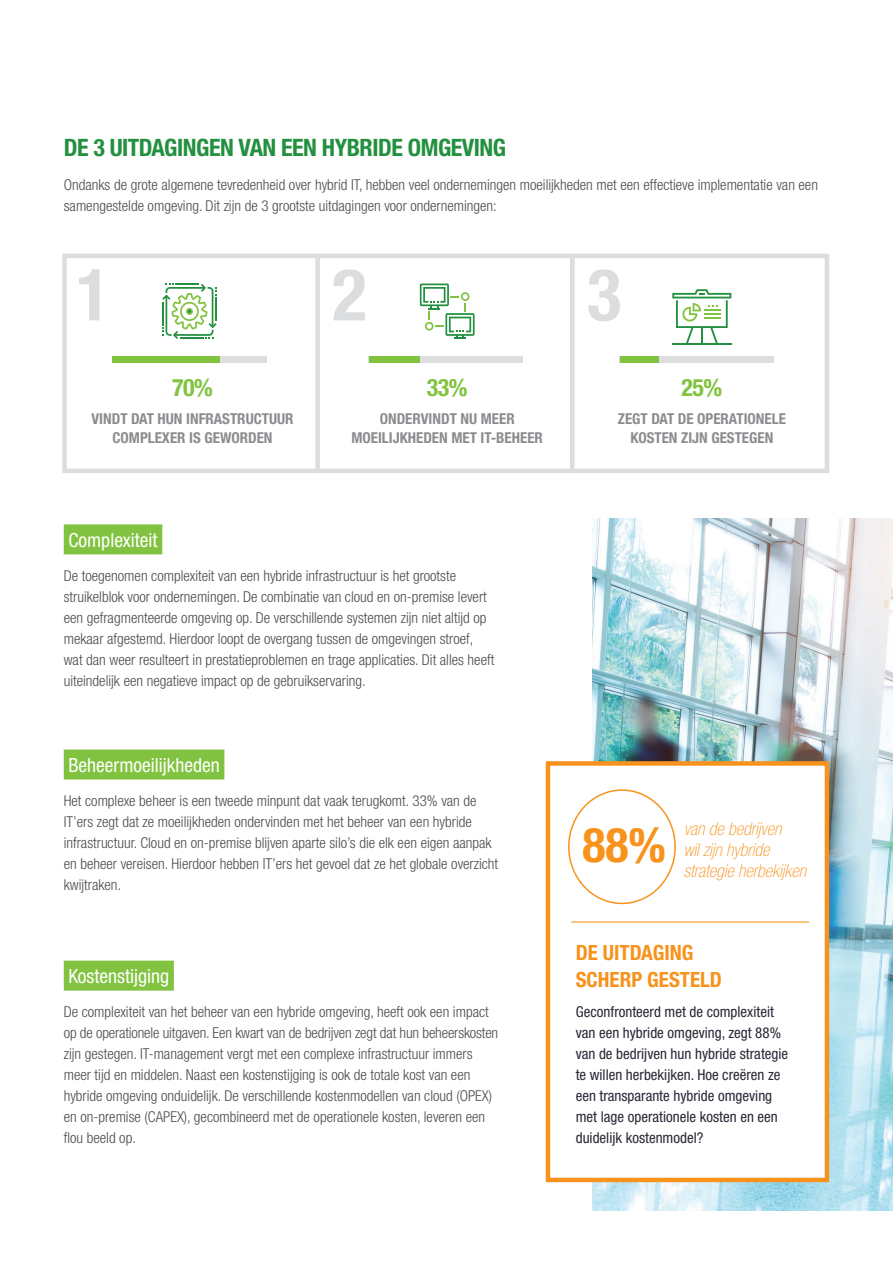
<style>
.page{position:relative;width:893px;height:1263px;background:#fff}
.page>*{position:absolute;margin:0;border:0;box-sizing:border-box;transform-origin:0 0}
.t1{font:700 condensed 72px "Helvetica Neue LT Std";color:#dcdddf}
.t2{font:700 condensed 48px "Helvetica Neue LT Std";color:#f7931d}
.t3{font:700 condensed 24px "Helvetica Neue LT Std";letter-spacing:-.02em;color:#22903f}
.t4{font:700 condensed 24px "Helvetica Neue LT Std";color:#81c340}
.t5{font:700 condensed 21px/27px "Helvetica Neue LT Std";color:#f7931d}
.t6{font:condensed 19.5px "Helvetica Neue LT Std";color:#fff}
.t7{font:italic 100 condensed 18px/21px "Helvetica Neue LT Std";color:#f7931d}
.t8{font:300 condensed 15px/21px "Helvetica Neue LT Std";color:#4b4c4d}
.t9{font:condensed 15px/21px "Helvetica Neue LT Std";color:#272936}
.t10{font:700 condensed 15px/19.5px "Helvetica Neue LT Std";color:#8a8c8f;text-align:center}
</style>
<div class="page">
<div style="left:64px;top:524px;width:98px;height:30px;background:#81c340"></div>
<div style="left:64px;top:749px;width:160px;height:30px;background:#81c340"></div>
<div style="left:64px;top:961px;width:110px;height:30px;background:#81c340"></div>
<div style="left:62px;top:254px;width:767px;height:219px;border:4px solid #dcdddf"></div>
<div style="left:315px;top:254px;width:5px;height:219px;background:#dcdddf"></div>
<hr style="left:570px;top:254px;width:4px;height:219px;background:#dcdddf">
<img style="left:592px;top:519px;width:301px;height:691px">
<svg style="left:672px;top:289px;width:59px;height:54px"></svg>
<hr style="left:672px;top:343px;width:59px;height:2px;background:#22903f">
<div style="left:112px;top:356px;width:154px;height:7px;background:#dcdddf"></div>
<div style="left:369px;top:356px;width:154px;height:7px;background:#dcdddf"></div>
<div style="left:620px;top:356px;width:154px;height:7px;background:#dcdddf"></div>
<div style="left:112px;top:356px;width:108px;height:7px;background:#81c340"></div>
<div style="left:369px;top:356px;width:51px;height:7px;background:#81c340"></div>
<div style="left:620px;top:356px;width:38px;height:7px;background:#81c340"></div>
<svg style="left:162px;top:283px;width:55px;height:56px"></svg>
<svg style="left:420px;top:283px;width:55px;height:56px"></svg>
<div style="left:548px;top:763px;width:279px;height:417px;background:#fff"></div>
<div style="left:546px;top:761px;width:283px;height:421px;border:4px solid #f7931d"></div>
<div style="left:568px;top:789px;width:108px;height:115px;border:2px solid #f7931d;border-radius:50%"></div>
<hr style="left:571px;top:921px;width:238px;height:1px;background:#f7931d">
<p class="t3" style="left:64px;top:133px;width:444px">DE 3 UITDAGINGEN VAN EEN HYBRIDE OMGEVING</p>
<p class="t8" style="left:64px;top:174px;width:756px">Ondanks de grote algemene tevredenheid over hybrid IT, hebben veel ondernemingen moeilijkheden met een effectieve implementatie van een samengestelde omgeving. Dit zijn de 3 grootste uitdagingen voor ondernemingen:</p>
<p class="t1" style="left:76px;top:251px;width:36px">1</p>
<p class="t1" style="left:332px;top:251px;width:36px">2</p>
<p class="t1" style="left:587px;top:251px;width:36px">3</p>
<p class="t4" style="left:172px;top:372px;width:42px">70%</p>
<p class="t10" style="left:91px;top:408px;width:204px">VINDT DAT HUN INFRASTRUCTUUR<br>COMPLEXER IS GEWORDEN</p>
<p class="t4" style="left:427px;top:372px;width:42px">33%</p>
<p class="t10" style="left:351px;top:408px;width:193px">ONDERVINDT NU MEER<br>MOEILIJKHEDEN MET IT-BEHEER</p>
<p class="t4" style="left:681px;top:372px;width:42px">25%</p>
<p class="t10" style="left:618px;top:408px;width:169px">ZEGT DAT DE OPERATIONELE<br>KOSTEN ZIJN GESTEGEN</p>
<p class="t6" style="left:68px;top:529px;width:91px">Complexiteit</p>
<p class="t8" style="left:64px;top:565px;width:432px">De toegenomen complexiteit van een hybride infrastructuur is het grootste struikelblok voor ondernemingen. De combinatie van cloud en on-premise levert een gefragmenteerde omgeving op. De verschillende systemen zijn niet altijd op mekaar afgestemd. Hierdoor loopt de overgang tussen de omgevingen stroef, wat dan weer resulteert in prestatieproblemen en trage applicaties. Dit alles heeft uiteindelijk een negatieve impact op de gebruikservaring.</p>
<p class="t6" style="left:68px;top:754px;width:153px">Beheermoeilijkheden</p>
<p class="t8" style="left:64px;top:790px;width:436px">Het complexe beheer is een tweede minpunt dat vaak terugkomt. 33% van de IT’ers zegt dat ze moeilijkheden ondervinden met het beheer van een hybride infrastructuur. Cloud en on-premise blijven aparte silo’s die elk een eigen aanpak en beheer vereisen. Hierdoor hebben IT’ers het gevoel dat ze het globale overzicht kwijtraken.</p>
<p class="t6" style="left:68px;top:965px;width:102px">Kostenstijging</p>
<p class="t8" style="left:64px;top:1001px;width:436px">De complexiteit van het beheer van een hybride omgeving, heeft ook een impact op de operationele uitgaven. Een kwart van de bedrijven zegt dat hun beheerskosten zijn gestegen. IT-management vergt met een complexe infrastructuur immers meer tijd en middelen. Naast een kostenstijging is ook de totale kost van een hybride omgeving onduidelijk. De verschillende kostenmodellen van cloud (OPEX) en on-premise (CAPEX), gecombineerd met de operationele kosten, leveren een flou beeld op.</p>
<p class="t2" style="left:582px;top:816px;width:85px">88%</p>
<p class="t7" style="left:684px;top:818px;width:124px">van de bedrijven<br>wil zijn hybride strategie herbekijken</p>
<p class="t5" style="left:576px;top:939px;width:148px">DE UITDAGING<br>SCHERP GESTELD</p>
<p class="t9" style="left:576px;top:1001px;width:214px">Geconfronteerd met de complexiteit van een hybride omgeving, zegt 88% van de bedrijven hun hybride strategie te willen herbekijken. Hoe creëren ze een transparante hybride omgeving met lage operationele kosten en een duidelijk kostenmodel?</p>
</div>
